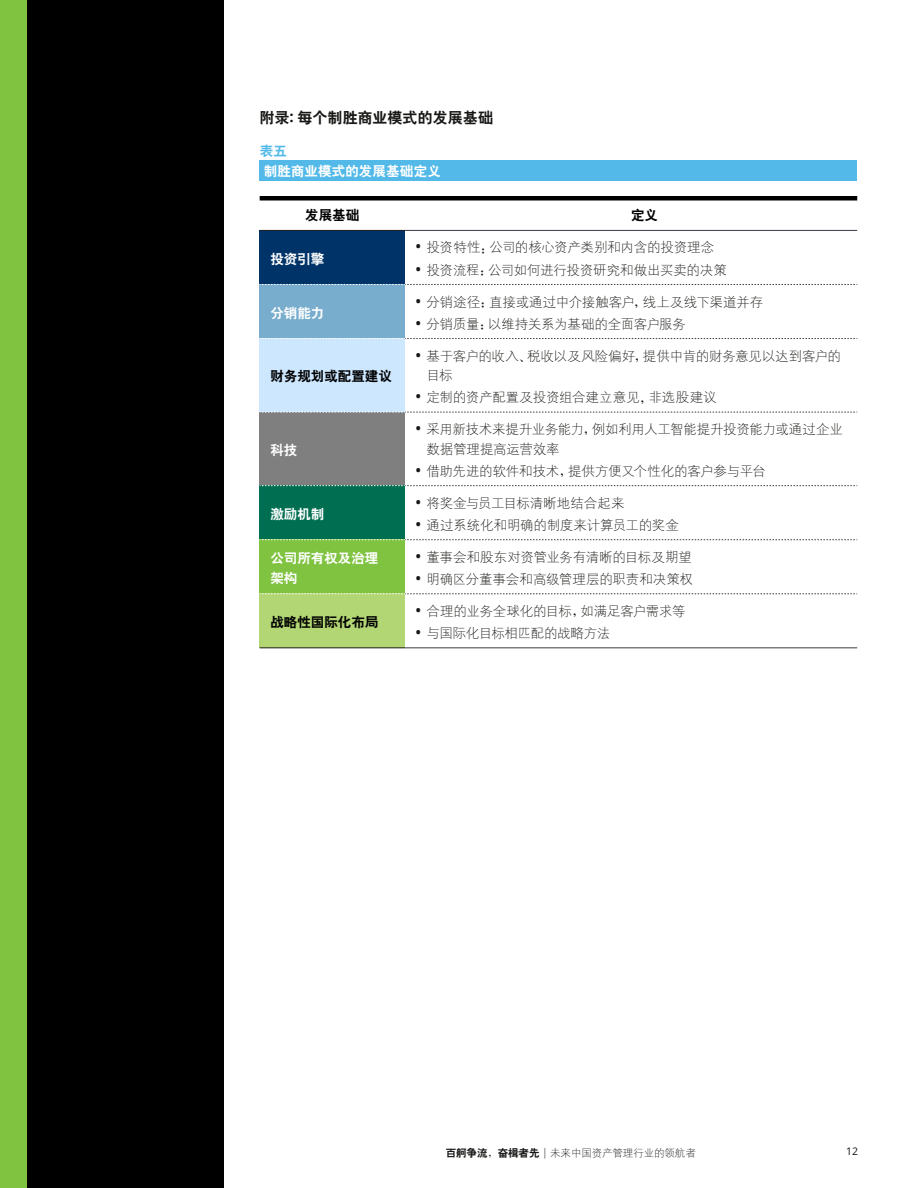
<style>
.page{position:relative;width:918px;height:1188px;background:#fff}
.page>*{position:absolute;margin:0;border:0;box-sizing:border-box;transform-origin:0 0}
.t1{font:15px "H Yb 2 gj";color:#181816}
.t2{font:13.5px/19.5px "H Yg 1 gj";letter-spacing:-.015em;color:#181816}
.t3{font:13.5px/19.5px "H Yb 2 gj";color:#fff}
.t4{font:13.5px "H Yb 2 gj";color:#000}
.t5{font:13.5px "H Yb 2 gj";color:#52b9e9}
.t6{font:10.5px "H Yg 1 gj";letter-spacing:-.01em;color:#181816}
.t7{font:10.5px "Open Sans";color:#181816}
.s1{font-family:"Open Sans";font-weight:700}
.s2{font-family:"H Ya 6 gj"}
.s3{font-family:"H Yb 2 gj"}
.s4{font-family:"Open Sans";font-weight:300}
</style>
<div class="page">
<div style="left:0;top:0;width:27px;height:1188px;background:#80c341"></div>
<div style="left:27px;top:0;width:197px;height:1188px;background:#000"></div>
<div style="left:260px;top:161px;width:597px;height:20px;background:#52b9e9"></div>
<div style="left:260px;top:230px;width:145px;height:54px;background:#003468"></div>
<div style="left:260px;top:284px;width:145px;height:55px;background:#78adcd"></div>
<div style="left:260px;top:339px;width:145px;height:73px;background:#cde7ff"></div>
<div style="left:260px;top:412px;width:145px;height:74px;background:#7f7f7f"></div>
<div style="left:260px;top:486px;width:145px;height:54px;background:#006e51"></div>
<div style="left:260px;top:540px;width:145px;height:54px;background:#80c341"></div>
<div style="left:260px;top:594px;width:145px;height:54px;background:#b2d673"></div>
<div style="left:260px;top:196px;width:145px;height:5px;background:#000"></div>
<div style="left:405px;top:196px;width:452px;height:5px;background:#000"></div>
<hr style="left:405px;top:230px;width:452px;height:1px;background:#393c43">
<hr style="left:405px;top:648px;width:452px;height:1px;background:#393c43">
<hr style="left:260px;top:230px;width:145px;height:1px;background:#221e1f">
<hr style="left:260px;top:648px;width:145px;height:1px;background:#221e1f">
<svg style="left:260px;top:284px;width:598px;height:1px"></svg>
<svg style="left:260px;top:594px;width:598px;height:1px"></svg>
<svg style="left:260px;top:338px;width:598px;height:1px"></svg>
<svg style="left:260px;top:412px;width:598px;height:1px"></svg>
<svg style="left:260px;top:485px;width:598px;height:1px"></svg>
<svg style="left:260px;top:539px;width:598px;height:1px"></svg>
<p class="t1" style="left:260px;top:110px;width:235px">附录<span class="s1">:</span> 每个制胜商业模式的发展基础</p>
<p class="t5" style="left:260px;top:144px;width:29px">表五</p>
<p class="t3" style="left:264px;top:162px;width:178px">制胜商业模式的发展基础定义</p>
<p class="t4" style="left:305px;top:209px;width:55px">发展基础</p>
<p class="t4" style="left:631px;top:209px;width:28px">定义</p>
<p class="t3" style="left:270px;top:249px;width:55px">投资引擎</p>
<p class="t2" style="left:416px;top:238px;width:300px"><span class="s1">•</span> 投资特性<span class="s2">：</span>公司的核心资产类别和内含的投资理念</p>
<p class="t2" style="left:416px;top:260px;width:313px"><span class="s1">•</span> 投资流程<span class="s2">：</span>公司如何进行投资研究和做出买卖的决策</p>
<p class="t3" style="left:270px;top:303px;width:55px">分销能力</p>
<p class="t4" style="left:270px;top:370px;width:123px">财务规划或配置建议</p>
<p class="t3" style="left:270px;top:440px;width:28px">科技</p>
<p class="t3" style="left:270px;top:504px;width:55px">激励机制</p>
<p class="t2" style="left:416px;top:292px;width:349px"><span class="s1">•</span> 分销途径<span class="s2">：</span>直接或通过中介接触客户<span class="s2">，</span>线上及线下渠道并存</p>
<p class="t2" style="left:416px;top:314px;width:271px"><span class="s1">•</span> 分销质量<span class="s2">：</span>以维持关系为基础的全面客户服务</p>
<p class="t2" style="left:426px;top:346px;width:416px;text-indent:-11px"><span class="s1">•</span> 基于客户的收入<span class="s2">、</span>税收以及风险偏好<span class="s2">，</span>提供中肯的财务意见以达到客户的目标</p>
<p class="t2" style="left:416px;top:387px;width:302px"><span class="s1">•</span> 定制的资产配置及投资组合建立意见<span class="s2">，</span>非选股建议</p>
<p class="t2" style="left:426px;top:419px;width:418px;text-indent:-11px"><span class="s1">•</span> 采用新技术来提升业务能力<span class="s2">，</span>例如利用人工智能提升投资能力或通过企业数据管理提高运营效率</p>
<p class="t2" style="left:416px;top:461px;width:352px"><span class="s1">•</span> 借助先进的软件和技术<span class="s2">，</span>提供方便又个性化的客户参与平台</p>
<p class="t2" style="left:416px;top:493px;width:210px"><span class="s1">•</span> 将奖金与员工目标清晰地结合起来</p>
<p class="t2" style="left:416px;top:515px;width:265px"><span class="s1">•</span> 通过系统化和明确的制度来计算员工的奖金</p>
<p class="t3" style="left:270px;top:548px;width:109px">公司所有权及治理架构</p>
<p class="t2" style="left:416px;top:547px;width:278px"><span class="s1">•</span> 董事会和股东对资管业务有清晰的目标及期望</p>
<p class="t2" style="left:416px;top:569px;width:279px"><span class="s1">•</span> 明确区分董事会和高级管理层的职责和决策权</p>
<p class="t4" style="left:270px;top:615px;width:109px">战略性国际化布局</p>
<p class="t2" style="left:416px;top:601px;width:271px"><span class="s1">•</span> 合理的业务全球化的目标<span class="s2">，</span>如满足客户需求等</p>
<p class="t2" style="left:416px;top:623px;width:196px"><span class="s1">•</span> 与国际化目标相匹配的战略方法</p>
<p class="t6" style="left:446px;top:1147px;width:252px"><span class="s3">百舸争流</span><span class="s2">，</span><span class="s3">奋楫者先</span> <span class="s4">|</span> 未来中国资产管理行业的领航者</p>
<p class="t7" style="left:846px;top:1144px;width:13px">12</p>
</div>
